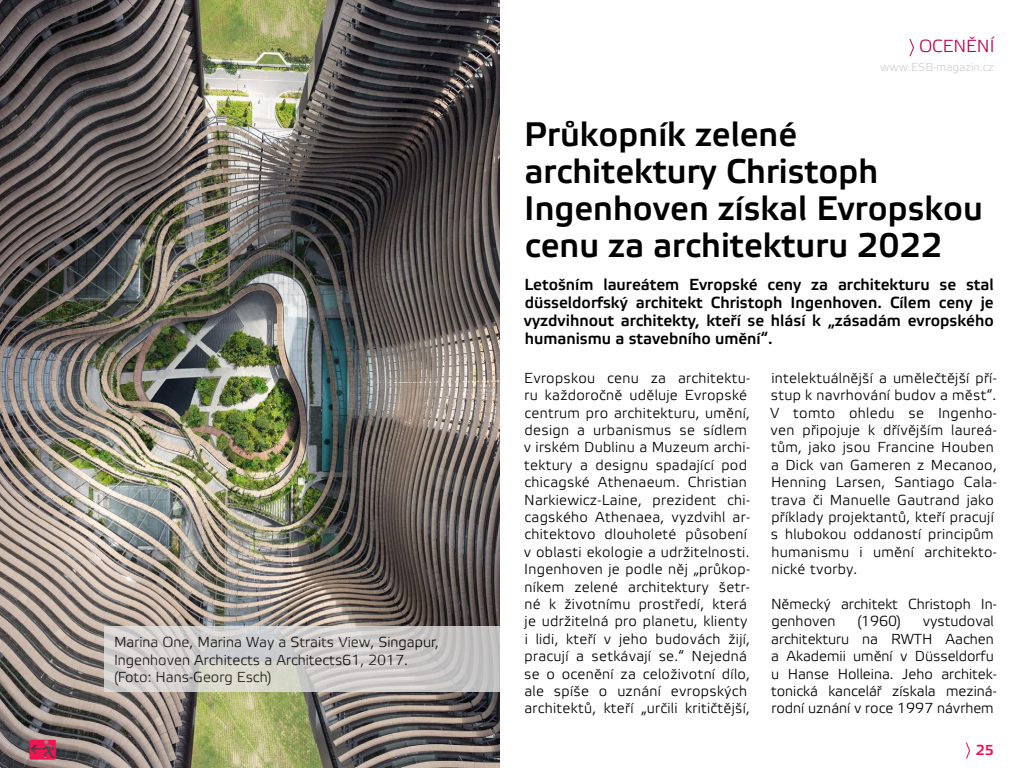
<style>
.page{position:relative;width:1024px;height:768px;background:#fff}
.page>*{position:absolute;margin:0;border:0;box-sizing:border-box;transform-origin:0 0}
.t1{font:34px/37px "Etelka Medium Pro";color:#000}
.t2{font:20px "Etelka Medium Pro";color:#ed1652}
.t3{font:17.5px "Etelka Light Pro";color:#c00054}
.t4{font:16px/18px "Etelka Medium Pro";color:#000;text-align:justify}
.t5{font:14.5px/17.4px "Etelka Light Pro";letter-spacing:.02em;color:#000}
.t6{font:14.5px/17.4px "Etelka Light Pro";color:#000}
.t7{font:14.5px "Etelka Medium Pro";color:#ed125f}
.t8{font:11.5px "Etelka Light Pro";color:#d0d0d0}
</style>
<div class="page">
<svg style="left:966px;top:742px;width:4px;height:17px"></svg>
<img style="left:0;top:0;width:499px;height:768px">
<svg style="left:909px;top:38px;width:5px;height:19px"></svg>
<svg style="left:104px;top:627px;width:396px;height:65px;background:#cecdcb"></svg>
<h2 class="t2" style="left:29px;top:737px;width:29px">q</h2>
<p class="t6" style="left:114px;top:634px;width:326px">Marina One, Marina Way a Straits View, Singapur,<br>Ingenhoven Architects a Architects61, 2017. (Foto: Hans-Georg Esch)</p>
<p class="t3" style="left:919px;top:37px;width:77px">OCENĚNÍ</p>
<p class="t8" style="left:880px;top:61px;width:115px">www.ESB-magazin.cz</p>
<h1 class="t1" style="left:524px;top:118px;width:460px">Průkopník zelené architektury Christoph<br>Ingenhoven získal Evropskou cenu za architekturu 2022</h1>
<p class="t4" style="left:524px;top:277px;width:471px">Letošním laureátem Evropské ceny za architekturu se stal düsseldorfský architekt Christoph Ingenhoven. Cílem ceny je vyzdvihnout architekty, kteří se hlásí k „zásadám evropského humanismu a stavebního umění“.</p>
<p class="t5" style="left:524px;top:370px;width:228px">Evropskou cenu za architektu&shy;ru každoročně uděluje Evropské centrum pro architekturu, umění, design a urbanismus se sídlem v irském Dublinu a Muzeum archi&shy;tektury a designu spadající pod chicagské Athenaeum. Christian Narkiewicz-Laine, prezident chi&shy;cagského Athenaea, vyzdvihl ar&shy;chitektovo dlouholeté působení v oblasti ekologie a udržitelnosti.<br>Ingenhoven je podle něj „průkop&shy;níkem zelené architektury šetr&shy;né k životnímu prostředí, která je udržitelná pro planetu, klienty i lidi, kteří v jeho budovách žijí, pracují a setkávají se.“ Nejedná se o ocenění za celoživotní dílo, ale spíše o uznání evropských architektů, kteří „určili kritičtější,</p>
<p class="t5" style="left:770px;top:370px;width:228px">intelektuálnější a umělečtější pří&shy;stup k navrhování budov a měst“.<br>V tomto ohledu se Ingenho&shy;ven připojuje k dřívějším laureá&shy;tům, jako jsou Francine Houben a Dick van Gameren z Mecanoo,<br>Henning Larsen, Santiago Cala&shy;trava či Manuelle Gautrand jako příklady projektantů, kteří pracují s hlubokou oddaností principům humanismu i umění architekto&shy;nické tvorby.</p>
<p class="t6" style="left:771px;top:596px;width:227px">Německý architekt Christoph In&shy;genhoven</p>
<p class="t5" style="left:857px;top:614px;width:45px">(1960)</p>
<p class="t6" style="left:771px;top:614px;width:227px;text-indent:152px">vystudoval architekturu na RWTH Aachen a Akademii umění v Düsseldorfu u Hanse Holleina. Jeho architek&shy;tonická kancelář získala meziná&shy;rodní uznání v roce 1997 návrhem</p>
<p class="t7" style="left:976px;top:742px;width:20px">25</p>
</div>
